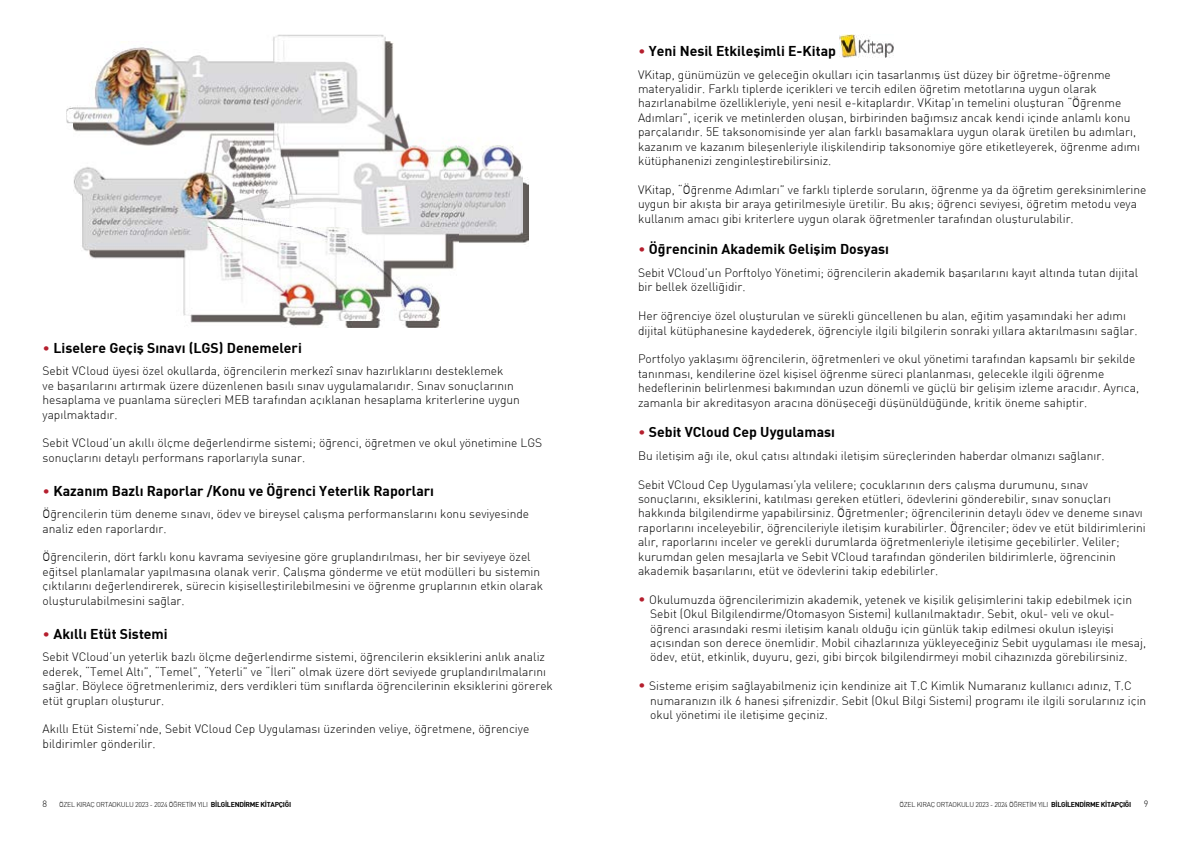
<style>
.page{position:relative;width:1191px;height:842px;background:#fff}
.page>*{position:absolute;margin:0;border:0;box-sizing:border-box;transform-origin:0 0}
.t1{font:700 14px "DI Nbek";color:#000}
.t2{font:300 12px/14.4px "DI Nbek";color:#000}
.t3{font:300 9px "DI Nbek";color:#000}
.t4{font:300 7px "DI Nbek";letter-spacing:-.04em;color:#000}
.s1{font-weight:300;color:#b51f2e}
.s2{font-size:14px;color:#b51f2e}
.s3{font-weight:700}
</style>
<div class="page">
<img style="left:190px;top:166px;width:339px;height:162px">
<img style="left:73px;top:42px;width:449px;height:279px">
<img style="left:840px;top:35px;width:53px;height:23px">
<p class="t1" style="left:638px;top:42px;width:199px"><span class="s1">•</span> Yeni Nesil Etkileşimli E-Kitap</p>
<p class="t2" style="left:638px;top:67px;width:503px">VKitap, günümüzün ve geleceğin okulları için tasarlanmış üst düzey bir öğretme-öğrenme materyalidir. Farklı tiplerde içerikleri ve tercih edilen öğretim metotlarına uygun olarak hazırlanabilme özellikleriyle, yeni nesil e-kitaplardır. VKitap’ın temelini oluşturan “Öğrenme Adımları”, içerik ve metinlerden oluşan, birbirinden bağımsız ancak kendi içinde anlamlı konu parçalarıdır. 5E taksonomisinde yer alan farklı basamaklara uygun olarak üretilen bu adımları, kazanım ve kazanım bileşenleriyle ilişkilendirip taksonomiye göre etiketleyerek, öğrenme adımı kütüphanenizi zenginleştirebilirsiniz.</p>
<p class="t2" style="left:638px;top:182px;width:510px">VKitap, “Öğrenme Adımları” ve farklı tiplerde soruların, öğrenme ya da öğretim gereksinimlerine uygun bir akışta bir araya getirilmesiyle üretilir. Bu akış; öğrenci seviyesi, öğretim metodu veya kullanım amacı gibi kriterlere uygun olarak öğretmenler tarafından oluşturulabilir.</p>
<p class="t1" style="left:43px;top:339px;width:261px"><span class="s1">•</span> Liselere Geçiş Sınavı (LGS) Denemeleri</p>
<p class="t2" style="left:43px;top:364px;width:479px">Sebit VCloud üyesi özel okullarda, öğrencilerin merkezî sınav hazırlıklarını desteklemek<br>ve başarılarını artırmak üzere düzenlenen basılı sınav uygulamalarıdır. Sınav sonuçlarının hesaplama ve puanlama süreçleri MEB tarafından açıklanan hesaplama kriterlerine uygun yapılmaktadır.</p>
<p class="t2" style="left:43px;top:436px;width:501px">Sebit VCloud’un akıllı ölçme değerlendirme sistemi; öğrenci, öğretmen ve okul yönetimine LGS sonuçlarını detaylı performans raporlarıyla sunar.</p>
<p class="t1" style="left:43px;top:481px;width:393px"><span class="s1">•</span> Kazanım Bazlı Raporlar /Konu ve Öğrenci Yeterlik Raporları</p>
<p class="t2" style="left:43px;top:506px;width:488px">Öğrencilerin tüm deneme sınavı, ödev ve bireysel çalışma performanslarını konu seviyesinde analiz eden raporlardır.</p>
<p class="t2" style="left:43px;top:550px;width:502px">Öğrencilerin, dört farklı konu kavrama seviyesine göre gruplandırılması, her bir seviyeye özel eğitsel planlamalar yapılmasına olanak verir. Çalışma gönderme ve etüt modülleri bu sistemin çıktılarını değerlendirerek, sürecin kişiselleştirilebilmesini ve öğrenme gruplarının etkin olarak oluşturulabilmesini sağlar.</p>
<p class="t1" style="left:43px;top:624px;width:127px"><span class="s1">•</span> Akıllı Etüt Sistemi</p>
<p class="t2" style="left:43px;top:650px;width:512px">Sebit VCloud’un yeterlik bazlı ölçme değerlendirme sistemi, öğrencilerin eksiklerini anlık analiz ederek, “Temel Altı”, “Temel”, “Yeterli” ve “İleri” olmak üzere dört seviyede gruplandırılmalarını sağlar. Böylece öğretmenlerimiz, ders verdikleri tüm sınıflarda öğrencilerinin eksiklerini görerek etüt grupları oluşturur.</p>
<p class="t2" style="left:43px;top:722px;width:488px">Akıllı Etüt Sistemi’nde, Sebit VCloud Cep Uygulaması üzerinden veliye, öğretmene, öğrenciye bildirimler gönderilir.</p>
<p class="t1" style="left:638px;top:240px;width:253px"><span class="s1">•</span> Öğrencinin Akademik Gelişim Dosyası</p>
<p class="t2" style="left:638px;top:265px;width:501px">Sebit VCloud’un Porftolyo Yönetimi; öğrencilerin akademik başarılarını kayıt altında tutan dijital bir bellek özelliğidir.</p>
<p class="t2" style="left:638px;top:309px;width:501px">Her öğrenciye özel oluşturulan ve sürekli güncellenen bu alan, eğitim yaşamındaki her adımı dijital kütüphanesine kaydederek, öğrenciyle ilgili bilgilerin sonraki yıllara aktarılmasını sağlar.</p>
<p class="t2" style="left:638px;top:352px;width:502px">Portfolyo yaklaşımı öğrencilerin, öğretmenleri ve okul yönetimi tarafından kapsamlı bir şekilde tanınması, kendilerine özel kişisel öğrenme süreci planlanması, gelecekle ilgili öğrenme hedeflerinin belirlenmesi bakımından uzun dönemli ve güçlü bir gelişim izleme aracıdır. Ayrıca, zamanla bir akreditasyon aracına dönüşeceği düşünüldüğünde, kritik öneme sahiptir.</p>
<p class="t1" style="left:638px;top:423px;width:198px"><span class="s1">•</span> Sebit VCloud Cep Uygulaması</p>
<p class="t2" style="left:638px;top:448px;width:468px">Bu iletişim ağı ile, okul çatısı altındaki iletişim süreçlerinden haberdar olmanızı sağlanır.</p>
<p class="t2" style="left:638px;top:477px;width:509px">Sebit VCloud Cep Uygulaması’yla velilere; çocuklarının ders çalışma durumunu, sınav sonuçlarını, eksiklerini, katılması gereken etütleri, ödevlerini gönderebilir, sınav sonuçları hakkında bilgilendirme yapabilirsiniz. Öğretmenler; öğrencilerinin detaylı ödev ve deneme sınavı raporlarını inceleyebilir, öğrencileriyle iletişim kurabilirler. Öğrenciler; ödev ve etüt bildirimlerini alır, raporlarını inceler ve gerekli durumlarda öğretmenleriyle iletişime geçebilirler. Veliler; kurumdan gelen mesajlarla ve Sebit VCloud tarafından gönderilen bildirimlerle, öğrencinin akademik başarılarını, etüt ve ödevlerini takip edebilirler.</p>
<p class="t2" style="left:650px;top:592px;width:497px;text-indent:-12px"><span class="s2">•</span> Okulumuzda öğrencilerimizin akademik, yetenek ve kişilik gelişimlerini takip edebilmek için Sebit (Okul Bilgilendirme/Otomasyon Sistemi) kullanılmaktadır. Sebit, okul- veli ve okul&shy;öğrenci arasındaki resmi iletişim kanalı olduğu için günlük takip edilmesi okulun işleyişi açısından son derece önemlidir. Mobil cihazlarınıza yükleyeceğiniz Sebit uygulaması ile mesaj, ödev, etüt, etkinlik, duyuru, gezi, gibi birçok bilgilendirmeyi mobil cihazınızda görebilirsiniz.</p>
<p class="t2" style="left:650px;top:678px;width:497px;text-indent:-12px"><span class="s2">•</span> Sisteme erişim sağlayabilmeniz için kendinize ait T.C Kimlik Numaranız kullanıcı adınız, T.C numaranızın ilk 6 hanesi şifrenizdir. Sebit (Okul Bilgi Sistemi) programı ile ilgili sorularınız için okul yönetimi ile iletişime geçiniz.</p>
<p class="t3" style="left:43px;top:798px;width:6px">8</p>
<p class="t4" style="left:59px;top:800px;width:233px">ÖZEL KIRAÇ ORTAOKULU 2023 - 2024 ÖĞRETİM YILI <span class="s3">BİLGİLENDİRME KİTAPÇIĞI</span></p>
<p class="t4" style="left:899px;top:800px;width:233px">ÖZEL KIRAÇ ORTAOKULU 2023 - 2024 ÖĞRETİM YILI <span class="s3">BİLGİLENDİRME KİTAPÇIĞI</span></p>
<p class="t3" style="left:1143px;top:798px;width:6px">9</p>
</div>
